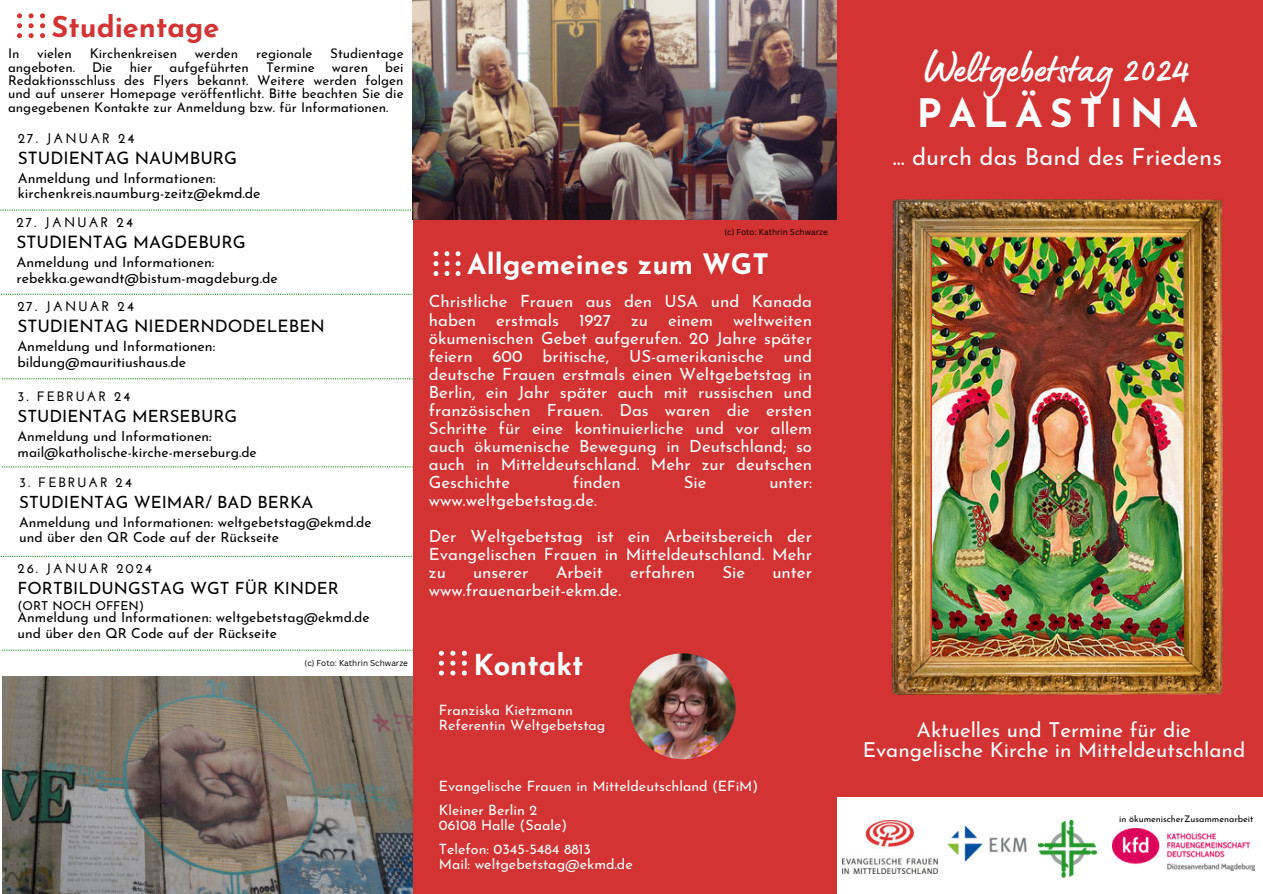
<style>
.page{position:relative;width:1263px;height:894px;background:#fff}
.page>*{position:absolute;margin:0;border:0;box-sizing:border-box;transform-origin:0 0}
.t1{font:45.45px "Lumios Marker";color:#fff}
.t2{font:700 39.15px "Josefin Sans";letter-spacing:.18em;color:#fff}
.t3{font:700 28.95px "Josefin Sans";color:#d33333}
.t4{font:700 28.95px "Josefin Sans";color:#fff}
.t5{font:700 28.05px "Josefin Sans";color:#fff}
.t6{font:23.7px "Josefin Sans";color:#fff}
.t7{font:20.55px/20.1px "Josefin Sans";color:#fff;text-align:center}
.t8{font:17.25px "Josefin Sans";color:#000}
.t9{font:16.8px/18px "Josefin Sans";color:#fff}
.t10{font:16.8px "Josefin Sans";color:#000}
.t11{font:14.25px/24px "Josefin Sans";color:#fff}
.t12{font:14.1px/15.8px "Josefin Sans";color:#000}
.t13{font:700 13.95px "Josefin Sans";letter-spacing:.15em;color:#000}
.t14{font:13.8px/15.6px "Josefin Sans";color:#000}
.t15{font:700 13.65px "Josefin Sans";letter-spacing:.15em;color:#000}
.t16{font:13.35px/13.4px "Josefin Sans";color:#000;text-align:justify}
.t17{font:12.3px "Josefin Sans";color:#000}
.t18{font:9px "Josefin Sans";color:#000}
.t19{font:8.25px "Canva Sans";color:#000}
</style>
<div class="page">
<img style="left:2px;top:676px;width:411px;height:216px">
<div style="left:413px;top:0;width:423px;height:893px;background:#d33333"></div>
<div style="left:836px;top:0;width:426px;height:796px;background:#d33333"></div>
<img style="left:892px;top:199px;width:331px;height:495px">
<svg style="left:17px;top:13px;width:5px;height:25px"></svg>
<svg style="left:29px;top:13px;width:5px;height:25px"></svg>
<svg style="left:40px;top:13px;width:5px;height:25px"></svg>
<img style="left:413px;top:0;width:424px;height:219px">
<svg style="left:433px;top:251px;width:5px;height:25px"></svg>
<svg style="left:445px;top:251px;width:4px;height:25px"></svg>
<svg style="left:456px;top:251px;width:4px;height:25px"></svg>
<svg style="left:439px;top:650px;width:5px;height:25px"></svg>
<svg style="left:450px;top:650px;width:5px;height:25px"></svg>
<svg style="left:462px;top:650px;width:5px;height:25px"></svg>
<img style="left:630px;top:653px;width:106px;height:106px;border-radius:50%">
<svg style="left:0;top:209px;width:413px;height:1px"></svg>
<svg style="left:1px;top:293px;width:411px;height:2px"></svg>
<svg style="left:2px;top:378px;width:413px;height:1px"></svg>
<svg style="left:2px;top:466px;width:411px;height:1px"></svg>
<svg style="left:2px;top:649px;width:411px;height:1px"></svg>
<img style="left:1039px;top:820px;width:57px;height:57px">
<img style="left:947px;top:825px;width:80px;height:37px">
<img style="left:843px;top:820px;width:94px;height:53px">
<img style="left:1113px;top:828px;width:141px;height:41px">
<svg style="left:1px;top:555px;width:411px;height:1px"></svg>
<h3 class="t3" style="left:52px;top:1px;width:169px">Studientage</h3>
<p class="t16" style="left:8px;top:45px;width:13px">In</p>
<p class="t16" style="left:37px;top:45px;width:36px">vielen</p>
<p class="t16" style="left:90px;top:45px;width:89px">Kirchenkreisen</p>
<p class="t16" style="left:195px;top:45px;width:45px">werden</p>
<p class="t16" style="left:256px;top:45px;width:58px">regionale</p>
<p class="t16" style="left:330px;top:45px;width:75px">Studientage</p>
<p class="t16" style="left:8px;top:59px;width:69px">angeboten.</p>
<p class="t16" style="left:92px;top:59px;width:22px">Die</p>
<p class="t16" style="left:130px;top:59px;width:24px">hier</p>
<p class="t16" style="left:170px;top:59px;width:81px">aufgeführten</p>
<p class="t16" style="left:266px;top:59px;width:50px">Termine</p>
<p class="t16" style="left:332px;top:59px;width:38px">waren</p>
<p class="t16" style="left:8px;top:59px;width:397px;text-indent:377px">bei Redaktionsschluss des Flyers bekannt. Weitere werden folgen und auf unserer Homepage veröffentlicht. Bitte beachten Sie die angegebenen Kontakte zur Anmeldung bzw. für Informationen.</p>
<p class="t13" style="left:18px;top:130px;width:118px">27. JANUAR 24</p>
<p class="t8" style="left:18px;top:143px;width:221px">STUDIENTAG NAUMBURG</p>
<p class="t12" style="left:18px;top:168px;width:244px">Anmeldung und Informationen: kirchenkreis.naumburg-zeitz@ekmd.de</p>
<p class="t13" style="left:16px;top:214px;width:118px">27. JANUAR 24</p>
<p class="t8" style="left:16px;top:228px;width:231px">STUDIENTAG MAGDEBURG</p>
<p class="t12" style="left:16px;top:252px;width:263px">Anmeldung und Informationen: rebekka.gewandt@bistum-magdeburg.de</p>
<p class="t13" style="left:17px;top:298px;width:118px">27. JANUAR 24</p>
<p class="t8" style="left:17px;top:312px;width:309px">STUDIENTAG NIEDERNDODELEBEN</p>
<p class="t12" style="left:17px;top:336px;width:199px">Anmeldung und Informationen: bildung@mauritiushaus.de</p>
<p class="t15" style="left:18px;top:388px;width:114px">3. FEBRUAR 24</p>
<p class="t10" style="left:18px;top:402px;width:221px">STUDIENTAG MERSEBURG</p>
<p class="t14" style="left:18px;top:427px;width:241px">Anmeldung und Informationen: mail@katholische-kirche-merseburg.de</p>
<p class="t15" style="left:19px;top:473px;width:114px">3. FEBRUAR 24</p>
<p class="t10" style="left:19px;top:487px;width:296px">STUDIENTAG WEIMAR/ BAD BERKA</p>
<p class="t14" style="left:19px;top:512px;width:354px">Anmeldung und Informationen: weltgebetstag@ekmd.de und über den QR Code auf der Rückseite</p>
<p class="t15" style="left:18px;top:560px;width:136px">26. JANUAR 2024</p>
<p class="t10" style="left:18px;top:574px;width:323px">FORTBILDUNGSTAG WGT FÜR KINDER</p>
<p class="t17" style="left:18px;top:595px;width:128px">(ORT NOCH OFFEN)</p>
<p class="t14" style="left:18px;top:607px;width:354px">Anmeldung und Informationen: weltgebetstag@ekmd.de und über den QR Code auf der Rückseite</p>
<p class="t19" style="left:305px;top:658px;width:105px">(c) Foto: Kathrin Schwarze</p>
<p class="t19" style="left:724px;top:227px;width:105px">(c) Foto: Kathrin Schwarze</p>
<h3 class="t5" style="left:467px;top:239px;width:303px">Allgemeines zum WGT</h3>
<p class="t9" style="left:429px;top:290px;width:385px;text-align:justify">Christliche Frauen aus den USA und Kanada haben erstmals 1927 zu einem weltweiten ökumenischen Gebet aufgerufen. 20 Jahre später feiern 600 britische, US-amerikanische und deutsche Frauen erstmals einen Weltgebetstag in Berlin, ein Jahr später auch mit russischen und französischen Frauen. Das waren die ersten Schritte für eine kontinuierliche und vor allem auch ökumenische Bewegung in Deutschland; so auch in Mitteldeutschland. Mehr zur deutschen Geschichte</p>
<p class="t9" style="left:573px;top:470px;width:49px">finden</p>
<p class="t9" style="left:684px;top:470px;width:24px">Sie</p>
<p class="t9" style="left:769px;top:470px;width:44px">unter:</p>
<p class="t9" style="left:429px;top:479px;width:385px;line-height:36px">www.weltgebetstag.de.<br>Der Weltgebetstag ist ein Arbeitsbereich der</p>
<p class="t9" style="left:429px;top:542px;width:385px">Evangelischen Frauen in Mitteldeutschland. Mehr zu</p>
<p class="t9" style="left:473px;top:560px;width:57px">unserer</p>
<p class="t9" style="left:556px;top:560px;width:49px">Arbeit</p>
<p class="t9" style="left:630px;top:560px;width:66px">erfahren</p>
<p class="t9" style="left:722px;top:560px;width:24px">Sie</p>
<p class="t9" style="left:772px;top:560px;width:41px">unter</p>
<p class="t9" style="left:429px;top:578px;width:194px">www.frauenarbeit-ekm.de.</p>
<h3 class="t4" style="left:473px;top:638px;width:112px">Kontakt</h3>
<p class="t11" style="left:439px;top:700px;width:168px;line-height:15.1px">Franziska Kietzmann<br>Referentin Weltgebetstag</p>
<p class="t11" style="left:439px;top:772px;width:321px">Evangelische Frauen in Mitteldeutschland (EFiM)<br>Kleiner Berlin 2</p>
<p class="t11" style="left:439px;top:811px;width:154px">06108 Halle (Saale)<br>Telefon: 0345-5484 8813</p>
<p class="t11" style="left:439px;top:850px;width:195px">Mail: weltgebetstag@ekmd.de</p>
<h1 class="t1" style="left:925px;top:39px;width:266px">Weltgebetstag 2024</h1>
<h2 class="t2" style="left:917px;top:78px;width:283px">PALÄSTINA</h2>
<h3 class="t6" style="left:893px;top:137px;width:331px">... durch das Band des Friedens</h3>
<p class="t7" style="left:863px;top:717px;width:384px">Aktuelles und Termine für die<br>Evangelische Kirche in Mitteldeutschland</p>
<p class="t18" style="left:1119px;top:811px;width:136px">in ökumenischerZusammenarbeit</p>
</div>
